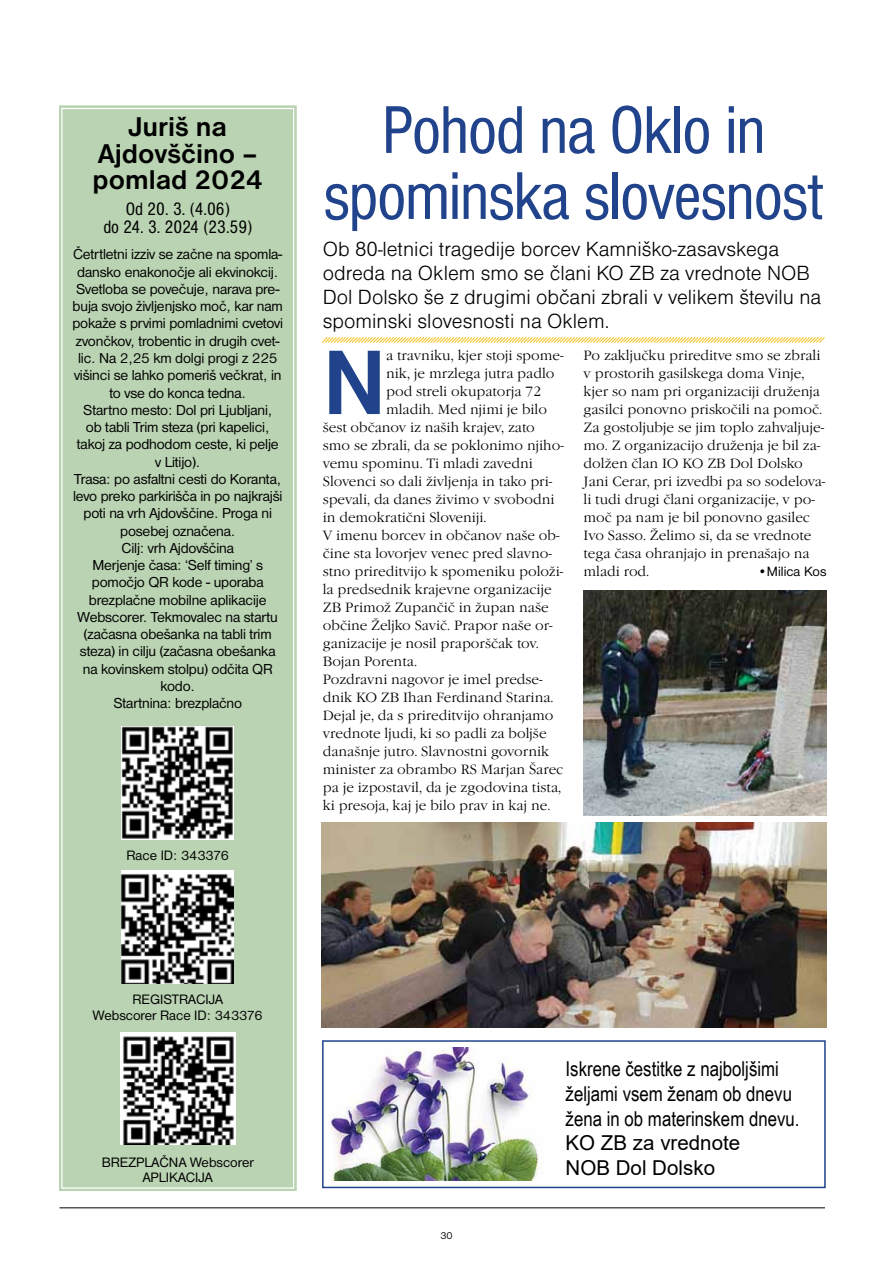
<style>
.page{position:relative;width:893px;height:1263px;background:#fff}
.page>*{position:absolute;margin:0;border:0;box-sizing:border-box;transform-origin:0 0}
.t1{font:700 94.95px "Nimbus San DCE";color:#20438c;scale:.96 1}
.t2{font:condensed 69.9px/66px "Nimbus San DCE";letter-spacing:-.02em;color:#20438c;text-align:center}
.t3{font:700 28.2px/26.8px "Nimbus San DCE";color:#000;text-align:center}
.t4{font:21.3px/24.2px "Nimbus San DCE Ligh";color:#000}
.t5{font:20.55px/24.6px "Arial Narrow";color:#000}
.t6{font:20.55px/24.6px "Arial";color:#000}
.t7{font:condensed 18.6px/18.1px "Nimbus San DCE";color:#000;text-align:center}
.t8{font:15px/17.2px "Nimbus San DCE";letter-spacing:-.01em;color:#000;text-align:center}
.t9{font:14.1px/15.6px "Nimbus San DCE";color:#000;text-align:center}
.t10{font:13.95px/18px "Garamond Itc TCE Ligh";color:#000}
.t11{font:13.95px "Nimbus San DCE";color:#000}
.t12{font:10.5px "Nimbus San DCE";color:#000}
</style>
<div class="page">
<hr style="left:60px;top:1207px;width:765px;height:1px;background:#000">
<div style="left:59px;top:105px;width:238px;height:1086px;background:#bad3b2"></div>
<div style="left:61px;top:108px;width:233px;height:1081px;border:1px solid #fff"></div>
<img style="left:122px;top:726px;width:112px;height:113px">
<img style="left:122px;top:871px;width:112px;height:112px">
<img style="left:120px;top:1032px;width:115px;height:113px">
<img style="left:584px;top:590px;width:242px;height:225px">
<img style="left:322px;top:822px;width:504px;height:206px">
<svg style="left:321px;top:337px;width:504px;height:6px;background:#f9e5a3"></svg>
<div style="left:322px;top:1040px;width:504px;height:148px;border:2px solid #20438c"></div>
<img style="left:330px;top:1047px;width:209px;height:133px">
<h3 class="t3" style="left:93px;top:113px;width:172px">Juriš na<br>Ajdovščino – pomlad 2024</h3>
<h3 class="t7" style="left:103px;top:200px;width:150px">Od 20. 3. (4.06)<br>do 24. 3. 2024 (23.59)</h3>
<p class="t8" style="left:72px;top:246px;width:212px">Četrtletni izziv se začne na spomla&shy;dansko enakonočje ali ekvinokcij.<br>Svetloba se povečuje, narava pre&shy;buja svojo življenjsko moč, kar nam pokaže s prvimi pomladnimi cvetovi zvončkov, trobentic in drugih cvet&shy;lic. Na 2,25 km dolgi progi z 225 višinci se lahko pomeriš večkrat, in to vse do konca tedna.<br>Startno mesto: Dol pri Ljubljani,<br>ob tabli Trim steza (pri kapelici, takoj za podhodom ceste, ki pelje v Litijo).<br>Trasa: po asfaltni cesti do Koranta, levo preko parkirišča in po najkrajši poti na vrh Ajdovščine. Proga ni posebej označena.<br>Cilj: vrh Ajdovščina<br>Merjenje časa: ‘Self timing’ s pomočjo QR kode - uporaba brezplačne mobilne aplikacije<br>Webscorer. Tekmovalec na startu (začasna obešanka na tabli trim steza) in cilju (začasna obešanka na kovinskem stolpu) odčita QR kodo.<br>Startnina: brezplačno</p>
<p class="t9" style="left:127px;top:847px;width:104px">Race ID: 343376</p>
<h2 class="t2" style="left:323px;top:98px;width:502px">Pohod na Oklo in spominska slovesnost</h2>
<h3 class="t4" style="left:323px;top:237px;width:500px">Ob 80-letnici tragedije borcev Kamniško-zasavskega odreda na Oklem smo se člani KO ZB za vrednote NOB Dol Dolsko še z drugimi občani zbrali v velikem številu na spominski slovesnosti na Oklem.</h3>
<h1 class="t1" style="left:323px;top:329px;width:54px">N</h1>
<p class="t10" style="left:386px;top:347px;width:179px">a travniku, kjer stoji spome-</p>
<p class="t10" style="left:386px;top:365px;width:170px">nik, je mrzlega jutra padlo</p>
<p class="t10" style="left:386px;top:383px;width:156px">pod streli okupatorja 72</p>
<p class="t10" style="left:386px;top:401px;width:162px">mladih. Med njimi je bilo</p>
<p class="t10" style="left:323px;top:419px;width:214px">šest občanov iz naših krajev, zato</p>
<p class="t10" style="left:323px;top:437px;width:242px">smo se zbrali, da se poklonimo njiho-</p>
<p class="t10" style="left:323px;top:455px;width:211px">vemu spominu. Ti mladi zavedni</p>
<p class="t10" style="left:323px;top:473px;width:231px">Slovenci so dali življenja in tako pri-</p>
<p class="t10" style="left:323px;top:491px;width:233px">spevali, da danes živimo v svobodni</p>
<p class="t10" style="left:323px;top:509px;width:165px">in demokratični Sloveniji.</p>
<p class="t10" style="left:323px;top:527px;width:238px">V imenu borcev in občanov naše ob-</p>
<p class="t10" style="left:323px;top:545px;width:231px">čine sta lovorjev venec pred slavno-</p>
<p class="t10" style="left:323px;top:563px;width:242px">stno prireditvijo k spomeniku položi-</p>
<p class="t10" style="left:323px;top:581px;width:230px">la predsednik krajevne organizacije</p>
<p class="t10" style="left:323px;top:599px;width:227px">ZB Primož Zupančič in župan naše</p>
<p class="t10" style="left:323px;top:617px;width:231px">občine Željko Savič. Prapor naše or-</p>
<p class="t10" style="left:323px;top:635px;width:218px">ganizacije je nosil praporščak tov.</p>
<p class="t10" style="left:323px;top:653px;width:96px">Bojan Porenta.</p>
<p class="t10" style="left:323px;top:671px;width:221px">Pozdravni nagovor je imel predse-</p>
<p class="t10" style="left:323px;top:689px;width:232px">dnik KO ZB Ihan Ferdinand Starina.</p>
<p class="t10" style="left:323px;top:707px;width:232px">Dejal je, da s prireditvijo ohranjamo</p>
<p class="t10" style="left:323px;top:725px;width:225px">vrednote ljudi, ki so padli za boljše</p>
<p class="t10" style="left:323px;top:743px;width:228px">današnje jutro. Slavnostni govornik</p>
<p class="t10" style="left:323px;top:761px;width:242px">minister za obrambo RS Marjan Šarec</p>
<p class="t10" style="left:323px;top:779px;width:240px">pa je izpostavil, da je zgodovina tista,</p>
<p class="t10" style="left:323px;top:797px;width:229px">ki presoja, kaj je bilo prav in kaj ne.</p>
<p class="t10" style="left:584px;top:347px;width:243px">Po zaključku prireditve smo se zbrali v prostorih gasilskega doma Vinje, kjer so nam pri organizaciji druženja gasilci ponovno priskočili na pomoč.<br>Za gostoljubje se jim toplo zahvaljuje&shy;mo. Z organizacijo druženja je bil za&shy;dolžen član IO KO ZB Dol Dolsko Jani Cerar, pri izvedbi pa so sodelova&shy;li tudi drugi člani organizacije, v po&shy;moč pa nam je bil ponovno gasilec Ivo Sasso. Želimo si, da se vrednote tega časa ohranjajo in prenašajo na mladi rod.</p>
<p class="t11" style="left:758px;top:563px;width:70px">•Milica Kos</p>
<p class="t9" style="left:93px;top:992px;width:171px">REGISTRACIJA<br>Webscorer Race ID: 343376</p>
<p class="t9" style="left:102px;top:1154px;width:154px">BREZPLAČNA Webscorer<br>APLIKACIJA</p>
<p class="t12" style="left:440px;top:1230px;width:14px">30</p>
<h3 class="t5" style="left:566px;top:1056px;width:235px">Iskrene čestitke z najboljšimi željami vsem ženam ob dnevu žena in ob materinskem dnevu.</h3>
<h3 class="t6" style="left:566px;top:1130px;width:176px">KO ZB za vrednote<br>NOB Dol Dolsko</h3>
</div>
